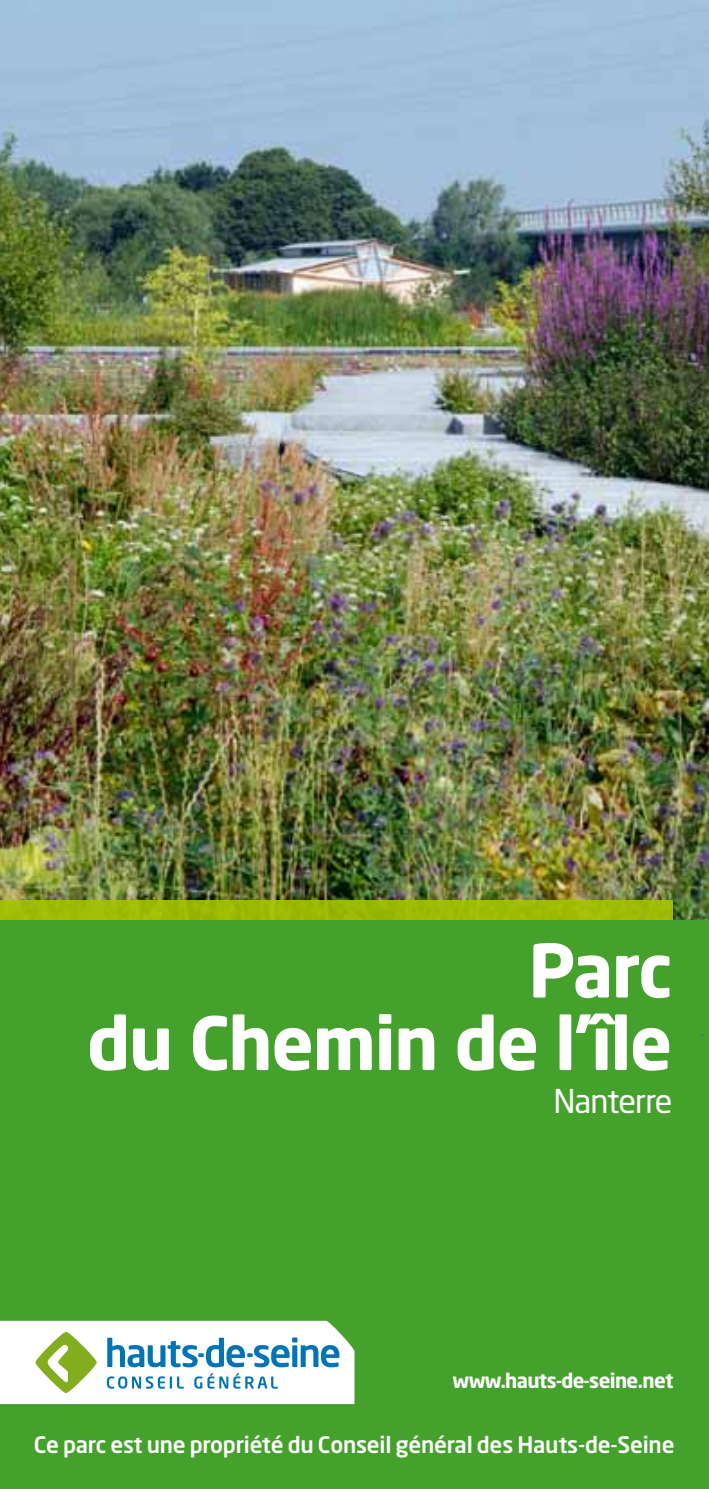
<style>
.page{position:relative;width:709px;height:1489px;background:#fff}
.page>*{position:absolute;margin:0;border:0;box-sizing:border-box;transform-origin:0 0}
.t1{font:700 72.5px/72.5px "Neo Sans";letter-spacing:-.02em;color:#fff;text-align:right}
.t2{font:32.5px "Neo Sans";letter-spacing:-.03em;color:#fff}
.t3{font:500 22.5px "Neo Sans";letter-spacing:-.01em;color:#fff}
.t4{font:700 20px "Neo Sans";letter-spacing:-.035em;color:#fff}
</style>
<div class="page">
<img style="left:0;top:0;width:709px;height:920px">
<div style="left:0;top:900px;width:672px;height:112px;background:#9dbb05"></div>
<div style="left:0;top:920px;width:709px;height:568px;background:#44a12b"></div>
<svg style="left:0;top:1320px;width:354px;height:83px;background:#d4e7e3"></svg>
<h1 class="t1" style="left:87px;top:932px;width:587px">Parc<br>du Chemin de l’île</h1>
<h2 class="t2" style="left:553px;top:1080px;width:120px">Nanterre</h2>
<p class="t4" style="left:452px;top:1367px;width:222px">www.hauts-de-seine.net</p>
<p class="t3" style="left:34px;top:1430px;width:642px">Ce parc est une propriété du Conseil général des Hauts-de-Seine</p>
</div>
